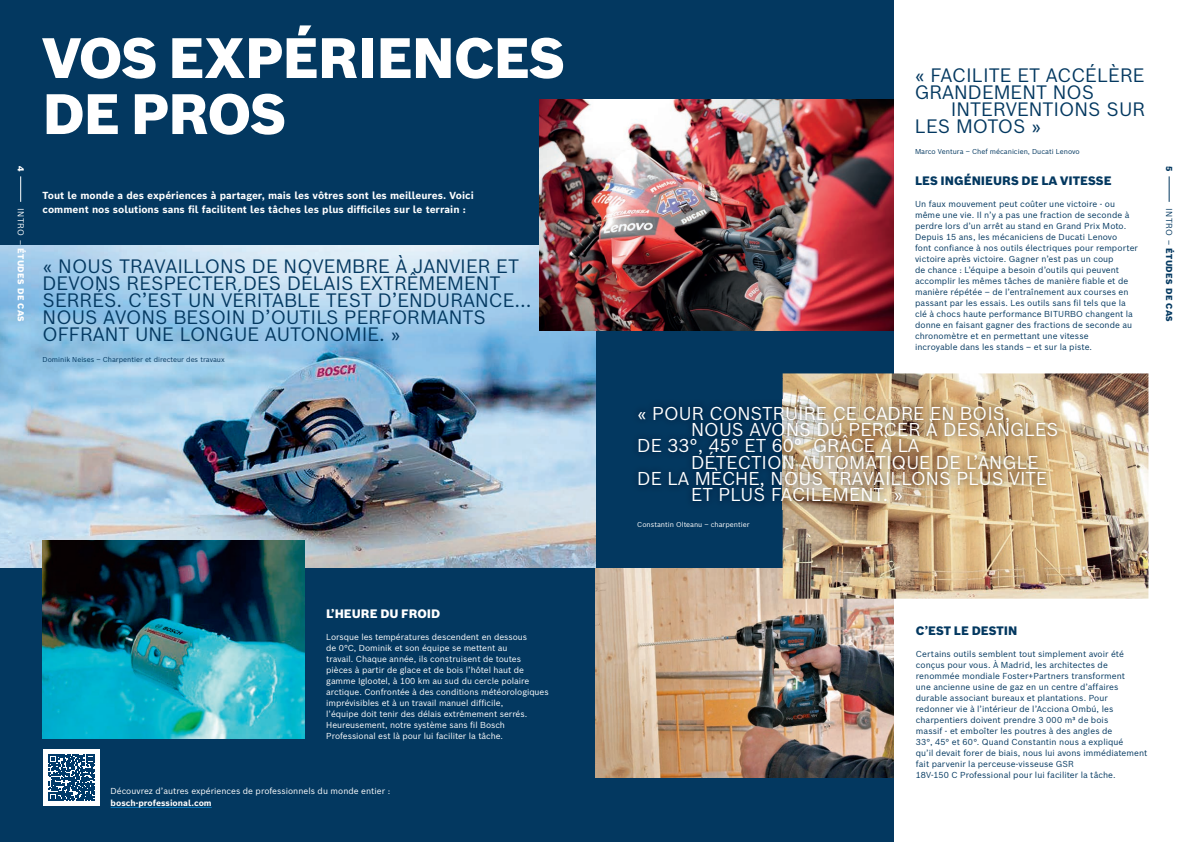
<style>
.page{position:relative;width:1191px;height:842px;background:#fff}
.page>*{position:absolute;margin:0;border:0;box-sizing:border-box;transform-origin:0 0}
.t1{font:900 55.6px/56px "Bosch Sans";letter-spacing:-.02em;color:#fff}
.t2{font:19px/17px "Bosch Sans";color:#033860}
.t3{font:18.2px "Bosch Sans";color:#fff}
.t4{font:900 12px "Bosch Sans";color:#033860}
.t5{font:900 12px "Bosch Sans";color:#fff}
.t6{font:700 10px/14px "Bosch Sans";color:#fff}
.t7{font:8.5px/11px "Bosch Sans";letter-spacing:.005em;color:#033860}
.t8{font:8.5px/11px "Bosch Sans";letter-spacing:-.005em;color:#fff}
.t9{font:700 8.5px "Bosch Sans";color:#fff}
.t10{font:900 8.5px "Bosch Sans";letter-spacing:.05em;color:#fff}
.t11{font:900 8.5px "Bosch Sans";letter-spacing:.05em;color:#033860}
.t12{font:7px "Bosch Sans";color:#033860}
.t13{font:7px "Bosch Sans";color:#fff}
.s1{font-weight:400}
</style>
<div class="page">
<div style="left:0;top:0;width:893px;height:842px;background:#033860"></div>
<img style="left:0;top:245px;width:595px;height:323px">
<img style="left:43px;top:540px;width:261px;height:199px">
<img style="left:539px;top:99px;width:354px;height:231px">
<img style="left:595px;top:568px;width:298px;height:210px">
<img style="left:782px;top:373px;width:366px;height:226px">
<div style="left:43px;top:749px;width:57px;height:57px;background:#fff"></div>
<svg style="left:48px;top:754px;width:47px;height:47px"></svg>
<hr style="left:111px;top:807px;width:101px;height:1px;background:#0d7dc2">
<img style="left:639px;top:399px;width:425px;height:110px">
<svg style="left:20px;top:176px;width:1px;height:26px"></svg>
<svg style="left:1168px;top:176px;width:1px;height:26px"></svg>
<p class="t10" style="left:26px;top:166px;width:7px;rotate:90deg">4</p>
<p class="t10" style="left:26px;top:208px;width:115px;rotate:90deg"><span class="s1">INTRO –</span> ÉTUDES DE CAS</p>
<h1 class="t1" style="left:43px;top:31px;width:524px">VOS EXPÉRIENCES<br>DE PROS</h1>
<p class="t6" style="left:43px;top:189px;width:433px">Tout le monde a des expériences à partager, mais les vôtres sont les meilleures. Voici comment nos solutions sans fil facilitent les tâches les plus difficiles sur le terrain :</p>
<h2 class="t2" style="left:43px;top:258px;width:490px">« NOUS TRAVAILLONS DE NOVEMBRE À JANVIER ET DEVONS RESPECTER DES DÉLAIS EXTRÊMEMENT SERRÉS. C’EST UN VÉRITABLE TEST D’ENDURANCE...<br>NOUS AVONS BESOIN D’OUTILS PERFORMANTS OFFRANT UNE LONGUE AUTONOMIE. »</h2>
<p class="t12" style="left:43px;top:355px;width:184px">Dominik Neises – Charpentier et directeur des travaux</p>
<h3 class="t5" style="left:326px;top:606px;width:116px">L’HEURE DU FROID</h3>
<p class="t8" style="left:326px;top:631px;width:224px">Lorsque les températures descendent en dessous<br>de 0°C, Dominik et son équipe se mettent au<br>travail. Chaque année, ils construisent de toutes pièces à partir de glace et de bois l’hôtel haut de gamme Iglootel, à 100 km au sud du cercle polaire arctique. Confrontée à des conditions météorologiques imprévisibles et à un travail manuel difficile,<br>l’équipe doit tenir des délais extrêmement serrés.<br>Heureusement, notre système sans fil Bosch Professional est là pour lui faciliter la tâche.</p>
<p class="t8" style="left:111px;top:785px;width:281px">Découvrez d’autres expériences de professionnels du monde entier :</p>
<p class="t9" style="left:111px;top:797px;width:103px">bosch-professional.com</p>
<h2 class="t2" style="left:914px;top:66px;width:231px">« FACILITE ET ACCÉLÈRE<br>GRANDEMENT NOS</h2>
<h2 class="t2" style="left:914px;top:100px;width:232px;text-indent:36px">INTERVENTIONS SUR<br>LES MOTOS »</h2>
<p class="t12" style="left:915px;top:147px;width:166px">Marco Ventura – Chef mécanicien, Ducati Lenovo</p>
<h3 class="t4" style="left:915px;top:174px;width:198px">LES INGÉNIEURS DE LA VITESSE</h3>
<p class="t7" style="left:915px;top:199px;width:224px">Un faux mouvement peut coûter une victoire - ou même une vie. Il n’y a pas une fraction de seconde à perdre lors d’un arrêt au stand en Grand Prix Moto.<br>Depuis 15 ans, les mécaniciens de Ducati Lenovo<br>font confiance à nos outils électriques pour remporter victoire après victoire. Gagner n’est pas un coup<br>de chance : L’équipe a besoin d’outils qui peuvent accomplir les mêmes tâches de manière fiable et de manière répétée – de l’entraînement aux courses en passant par les essais. Les outils sans fil tels que la clé à chocs haute performance BITURBO changent la donne en faisant gagner des fractions de seconde au chronomètre et en permettant une vitesse<br>incroyable dans les stands – et sur la piste.</p>
<h3 class="t3" style="left:637px;top:402px;width:374px">« POUR CONSTRUIRE CE CADRE EN BOIS,</h3>
<h3 class="t3" style="left:691px;top:418px;width:369px">NOUS AVONS DÛ PERCER À DES ANGLES</h3>
<h3 class="t3" style="left:637px;top:434px;width:283px">DE 33°, 45° ET 60°. GRÂCE À LA</h3>
<h3 class="t3" style="left:691px;top:451px;width:349px">DÉTECTION AUTOMATIQUE DE L’ANGLE</h3>
<h3 class="t3" style="left:637px;top:467px;width:412px">DE LA MÈCHE, NOUS TRAVAILLONS PLUS VITE</h3>
<h3 class="t3" style="left:691px;top:483px;width:214px">ET PLUS FACILEMENT. »</h3>
<p class="t13" style="left:637px;top:520px;width:114px">Constantin Olteanu – charpentier</p>
<p class="t11" style="left:1174px;top:166px;width:7px;rotate:90deg">5</p>
<p class="t11" style="left:1174px;top:208px;width:115px;rotate:90deg"><span class="s1">INTRO –</span> ÉTUDES DE CAS</p>
<h3 class="t4" style="left:916px;top:623px;width:103px">C’EST LE DESTIN</h3>
<p class="t7" style="left:916px;top:648px;width:233px">Certains outils semblent tout simplement avoir été conçus pour vous. À Madrid, les architectes de renommée mondiale Foster+Partners transforment<br>une ancienne usine de gaz en un centre d’affaires durable associant bureaux et plantations. Pour redonner vie à l’intérieur de l’Acciona Ombú, les charpentiers doivent prendre 3 000 m³ de bois<br>massif - et emboîter les poutres à des angles de<br>33°, 45° et 60°. Quand Constantin nous a expliqué<br>qu’il devait forer de biais, nous lui avons immédiatement fait parvenir la perceuse-visseuse GSR<br>18V-150 C Professional pour lui faciliter la tâche.</p>
</div>
